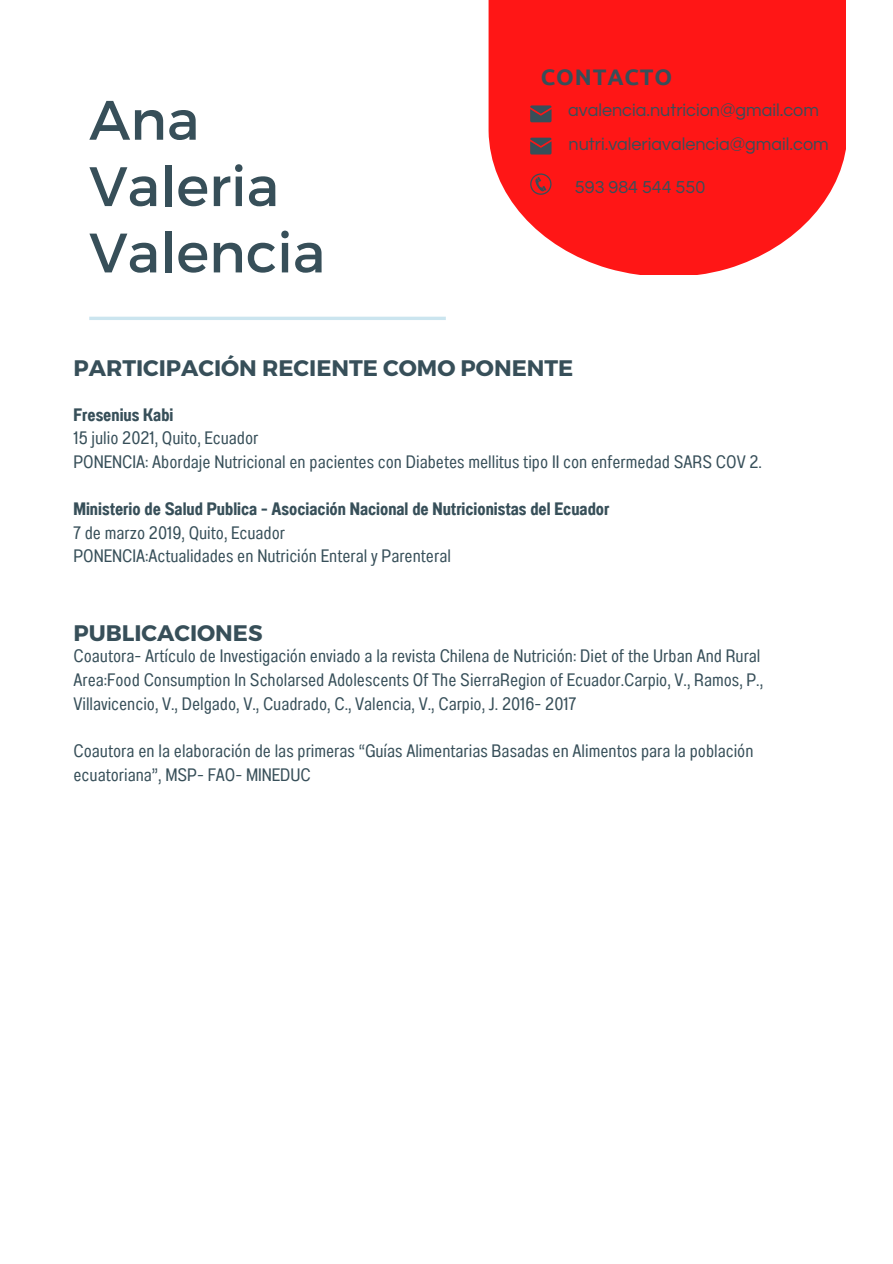
<style>
.page{position:relative;width:893px;height:1264px;background:#fff}
.page>*{position:absolute;margin:0;border:0;box-sizing:border-box;transform-origin:0 0}
.t1{font:55.5px/66.3px "Montserrat";color:#374f59}
.t2{font:700 22.5px "Montserrat";color:#374f59}
.t3{font:700 22.5px "Ubuntu";letter-spacing:.04em;color:#374f59}
.t4{font:18px/23.5px "Anantason Wd 62";color:#374f59}
.t5{font:18px "Anantason Bold Wd 62";color:#374f59}
.t6{font:18px "Questrial";color:#374f59}
</style>
<div class="page">
<svg style="left:488px;top:0;width:357px;height:274px;background:#fe2f2f"></svg>
<svg style="left:530px;top:173px;width:21px;height:22px"></svg>
<svg style="left:530px;top:138px;width:21px;height:16px"></svg>
<hr style="left:89px;top:317px;width:357px;height:3px;background:#cbe5ef">
<svg style="left:530px;top:105px;width:21px;height:17px"></svg>
<h1 class="t1" style="left:89px;top:84px;width:237px">Ana<br>Valeria<br>Valencia</h1>
<p class="t3" style="left:541px;top:64px;width:133px">CONTACTO</p>
<p class="t6" style="left:568px;top:101px;width:252px">avalencia.nutricion@gmail.com</p>
<p class="t6" style="left:568px;top:136px;width:262px">nutri.valeriavalencia@gmail.com</p>
<p class="t6" style="left:575px;top:178px;width:132px">593 984 544 550</p>
<p class="t2" style="left:73px;top:353px;width:501px">PARTICIPACIÓN RECIENTE COMO PONENTE</p>
<p class="t5" style="left:73px;top:404px;width:101px">Fresenius Kabi</p>
<p class="t4" style="left:73px;top:426px;width:690px">15 julio 2021, Quito, Ecuador<br>PONENCIA: Abordaje Nutricional en pacientes con Diabetes mellitus tipo II con enfermedad SARS COV 2.</p>
<p class="t5" style="left:73px;top:498px;width:537px">Ministerio de Salud Publica - Asociación Nacional de Nutricionistas del Ecuador</p>
<p class="t4" style="left:73px;top:521px;width:379px">7 de marzo 2019, Quito, Ecuador<br>PONENCIA:Actualidades en Nutrición Enteral y Parenteral</p>
<p class="t2" style="left:73px;top:618px;width:190px">PUBLICACIONES</p>
<p class="t4" style="left:73px;top:644px;width:691px">Coautora- Artículo de Investigación enviado a la revista Chilena de Nutrición: Diet of the Urban And Rural<br>Area:Food Consumption In Scholarsed Adolescents Of The SierraRegion of Ecuador.Carpio, V., Ramos, P.,<br>Villavicencio, V., Delgado, V., Cuadrado, C., Valencia, V., Carpio, J. 2016- 2017</p>
<p class="t4" style="left:73px;top:739px;width:681px">Coautora en la elaboración de las primeras “Guías Alimentarias Basadas en Alimentos para la población ecuatoriana”, MSP- FAO- MINEDUC</p>
</div>
